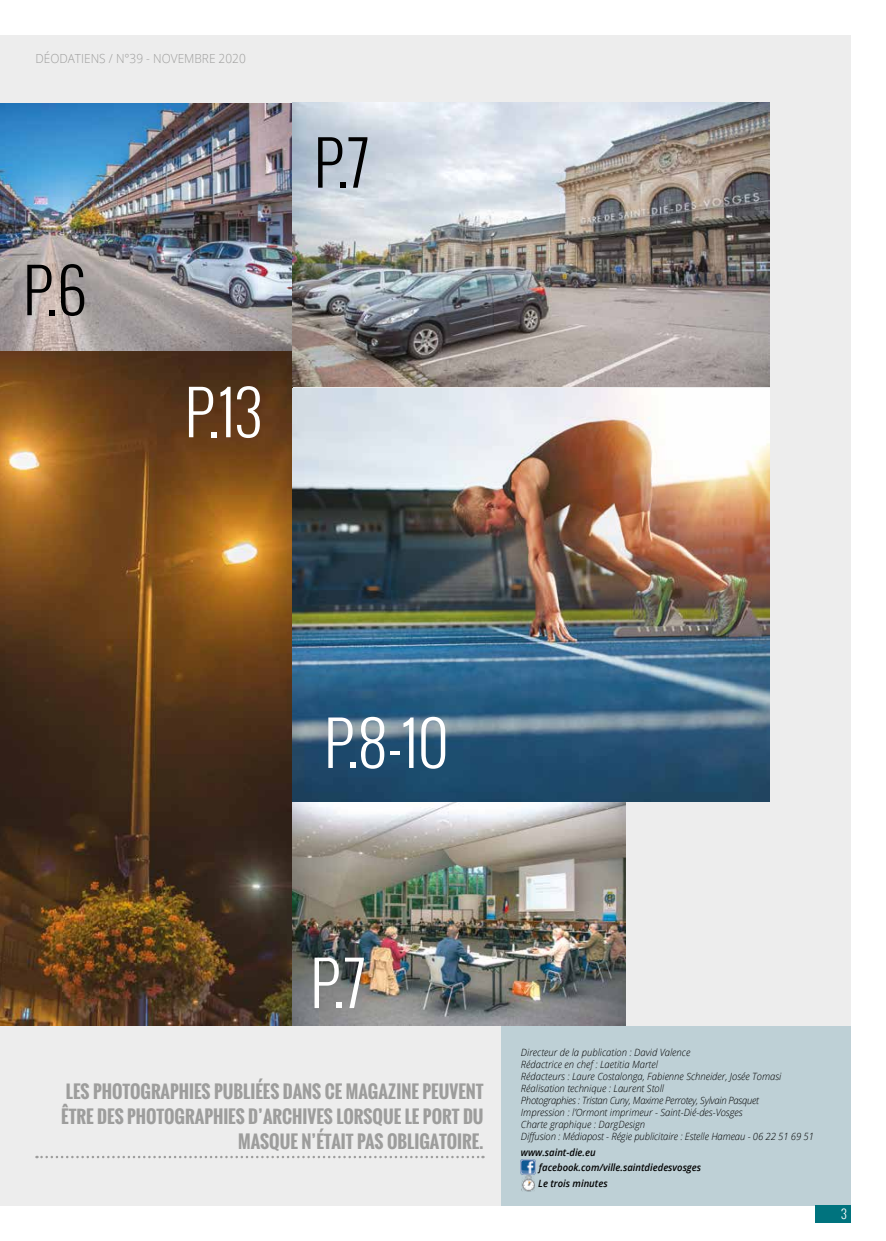
<style>
.page{position:relative;width:886px;height:1241px;background:#fff}
.page>*{position:absolute;margin:0;border:0;box-sizing:border-box;transform-origin:0 0}
.t1{font:300 60px "Oswald";color:#fff}
.t2{font:300 60px "Oswald";color:#000}
.t3{font:700 17.5px/25px "Oswald";color:#9d9d9c;text-align:right}
.t4{font:300 12.5px "Open Sans";color:#9d9d9c;scale:.95 1}
.t5{font:300 12.5px "Oswald";color:#fff}
.t6{font:italic 300 10px/12px "Open Sans";color:#000;scale:.95 1}
.t7{font:italic 600 10px/15.5px "Open Sans";color:#000;scale:.95 1}
</style>
<div class="page">
<div style="left:0;top:35px;width:850px;height:1170px;background:#ededed"></div>
<img style="left:0;top:103px;width:292px;height:922px">
<img style="left:292px;top:102px;width:477px;height:284px">
<img style="left:292px;top:801px;width:333px;height:224px">
<img style="left:292px;top:388px;width:477px;height:413px">
<svg style="left:36px;top:1155px;width:447px;height:3px"></svg>
<div style="left:501px;top:1025px;width:349px;height:180px;background:#bed0d6"></div>
<img style="left:521px;top:1159px;width:14px;height:31px">
<div style="left:815px;top:1205px;width:35px;height:17px;background:#00737e"></div>
<p class="t4" style="left:35px;top:50px;width:223px">DÉODATIENS / N°39 - NOVEMBRE 2020</p>
<h1 class="t2" style="left:23px;top:246px;width:65px">P.6</h1>
<h1 class="t1" style="left:185px;top:368px;width:79px">P.13</h1>
<h1 class="t2" style="left:314px;top:119px;width:56px">P.7</h1>
<h1 class="t1" style="left:324px;top:699px;width:126px">P.8-10</h1>
<h1 class="t1" style="left:310px;top:939px;width:56px">P.7</h1>
<h2 class="t3" style="left:61px;top:1078px;width:424px">LES PHOTOGRAPHIES PUBLIÉES DANS CE MAGAZINE PEUVENT<br>ÊTRE DES PHOTOGRAPHIES D’ARCHIVES LORSQUE LE PORT DU<br>MASQUE N’ÉTAIT PAS OBLIGATOIRE.</h2>
<p class="t6" style="left:521px;top:1046px;width:310px">Directeur de la publication : David Valence<br>Rédactrice en chef : Laetitia Martel<br>Rédacteurs : Laure Costalonga, Fabienne Schneider, Josée Tomasi Réalisation technique : Laurent Stoll<br>Photographies : Tristan Cuny, Maxime Perrotey, Sylvain Pasquet<br>Impression : l’Ormont imprimeur - Saint-Dié-des-Vosges<br>Charte graphique : DargDesign<br>Diffusion : Médiapost - Régie publicitaire : Estelle Hameau - 06 22 51 69 51</p>
<p class="t7" style="left:538px;top:1143px;width:173px;text-indent:-17px">www.saint-die.eu facebook.com/ville.saintdiedesvosges<br>Le trois minutes</p>
<p class="t5" style="left:841px;top:1204px;width:7px">3</p>
</div>
